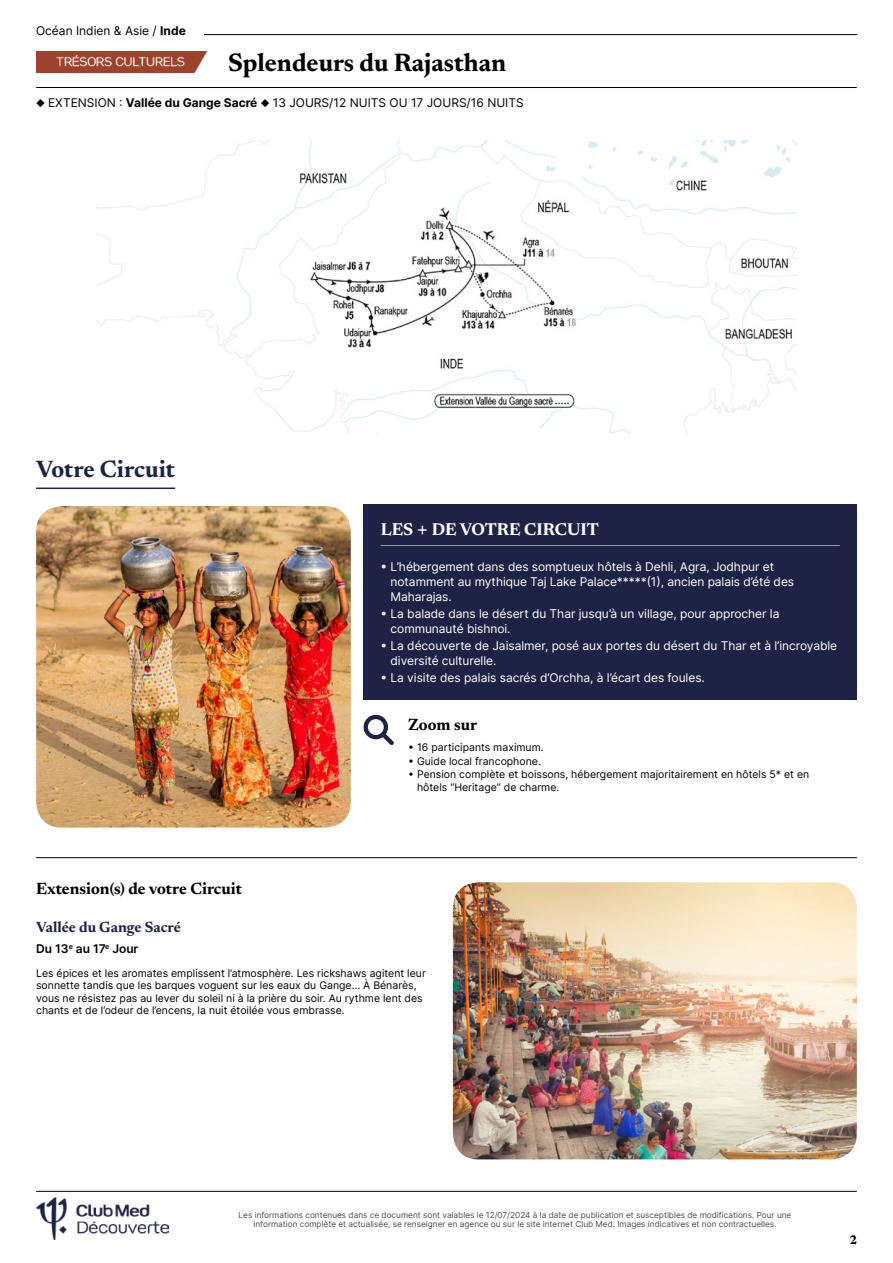
<style>
.page{position:relative;width:893px;height:1263px;background:#fff}
.page>*{position:absolute;margin:0;border:0;box-sizing:border-box;transform-origin:0 0}
.t1{font:700 25.5px "Newsreader 24 pt";color:#000}
.t2{font:700 24px "Newsreader 24 pt";color:#1e2346}
.t3{font:700 17.25px "Newsreader 24 pt";color:#fff}
.t4{font:700 16.5px "Newsreader 24 pt";color:#000}
.t5{font:700 15px "Newsreader 24 pt";color:#1e2346}
.t6{font:700 12.6px "Newsreader 24 pt";color:#000}
.t7{font:12px/15px "Inter";letter-spacing:-.005em;color:#fff}
.t8{font:12px "Inter";color:#000}
.t9{font:600 12px "Inter";color:#000}
.t10{font:10.5px/12.6px "Inter";color:#000}
.t11{font:8.25px/9px "Inter";color:#4d4d4d;text-align:center}
.s1{font-weight:700}
.s2{font-size:22.5px}
</style>
<div class="page">
<hr style="left:64px;top:34px;width:793px;height:1px;background:#000">
<img style="left:36px;top:51px;width:171px;height:21px">
<hr style="left:36px;top:87px;width:821px;height:1px;background:#000">
<div style="left:36px;top:26px;width:167px;height:17px;background:#fff"></div>
<hr style="left:36px;top:1191px;width:821px;height:1px;background:#000">
<img style="left:36px;top:1197px;width:132px;height:42px">
<img style="left:453px;top:882px;width:404px;height:277px">
<div style="left:364px;top:505px;width:493px;height:47px;background:#1e2346"></div>
<hr style="left:381px;top:545px;width:459px;height:2px;background:#fff">
<div style="left:364px;top:546px;width:493px;height:72px;background:#1e2346"></div>
<div style="left:364px;top:593px;width:493px;height:57px;background:#1e2346"></div>
<div style="left:364px;top:625px;width:493px;height:57px;background:#1e2346"></div>
<div style="left:364px;top:657px;width:493px;height:42px;background:#1e2346"></div>
<svg style="left:364px;top:715px;width:30px;height:30px"></svg>
<img style="left:36px;top:506px;width:315px;height:322px">
<hr style="left:36px;top:857px;width:821px;height:1px;background:#000">
<hr style="left:36px;top:487px;width:139px;height:2px;background:#1e2346">
<img style="left:97px;top:140px;width:699px;height:294px">
<p class="t8" style="left:36px;top:22px;width:151px">Océan Indien &amp; Asie / <span class="s1">Inde</span></p>
<h1 class="t1" style="left:228px;top:44px;width:280px">Splendeurs du Rajasthan</h1>
<p class="t8" style="left:36px;top:93px;width:489px">◆ EXTENSION : <span class="s1">Vallée du Gange Sacré</span> ◆ 13 JOURS/12 NUITS OU 17 JOURS/16 NUITS</p>
<h2 class="t2" style="left:36px;top:452px;width:141px">Votre Circuit</h2>
<h3 class="t3" style="left:381px;top:517px;width:220px">LES <span class="s2">+</span> DE VOTRE CIRCUIT</h3>
<p class="t7" style="left:391px;top:559px;width:405px;text-indent:-10px">• L’hébergement dans des somptueux hôtels à Dehli, Agra, Jodhpur et notamment au mythique Taj Lake Palace*****(1), ancien palais d’été des<br>Maharajas.</p>
<p class="t7" style="left:391px;top:606px;width:390px;text-indent:-10px">• La balade dans le désert du Thar jusqu’à un village, pour approcher la communauté bishnoi.</p>
<p class="t7" style="left:391px;top:638px;width:448px;text-indent:-10px">• La découverte de Jaisalmer, posé aux portes du désert du Thar et à l’incroyable diversité culturelle.</p>
<p class="t7" style="left:381px;top:670px;width:326px">• La visite des palais sacrés d’Orchha, à l’écart des foules.</p>
<h3 class="t4" style="left:408px;top:713px;width:70px">Zoom sur</h3>
<p class="t10" style="left:408px;top:741px;width:137px">• 16 participants maximum.</p>
<p class="t10" style="left:408px;top:754px;width:134px">• Guide local francophone.</p>
<p class="t10" style="left:417px;top:768px;width:394px;text-indent:-9px">• Pension complète et boissons, hébergement majoritairement en hôtels 5* et en hôtels “Heritage” de charme.</p>
<h3 class="t4" style="left:36px;top:877px;width:208px">Extension(s) de votre Circuit</h3>
<h3 class="t5" style="left:36px;top:917px;width:146px">Vallée du Gange Sacré</h3>
<p class="t9" style="left:36px;top:940px;width:104px">Du 13<sup>e</sup> au 17<sup>e</sup> Jour</p>
<p class="t10" style="left:36px;top:966px;width:391px">Les épices et les aromates emplissent l’atmosphère. Les rickshaws agitent leur sonnette tandis que les barques voguent sur les eaux du Gange… À Bénarès, vous ne résistez pas au lever du soleil ni à la prière du soir. Au rythme lent des chants et de l’odeur de l’encens, la nuit étoilée vous embrasse.</p>
<p class="t11" style="left:239px;top:1210px;width:554px">Les informations contenues dans ce document sont valables le 12/07/2024 à la date de publication et susceptibles de modifications. Pour une information complète et actualisée, se renseigner en agence ou sur le site internet Club Med. Images indicatives et non contractuelles.</p>
<p class="t6" style="left:849px;top:1230px;width:9px">2</p>
</div>
